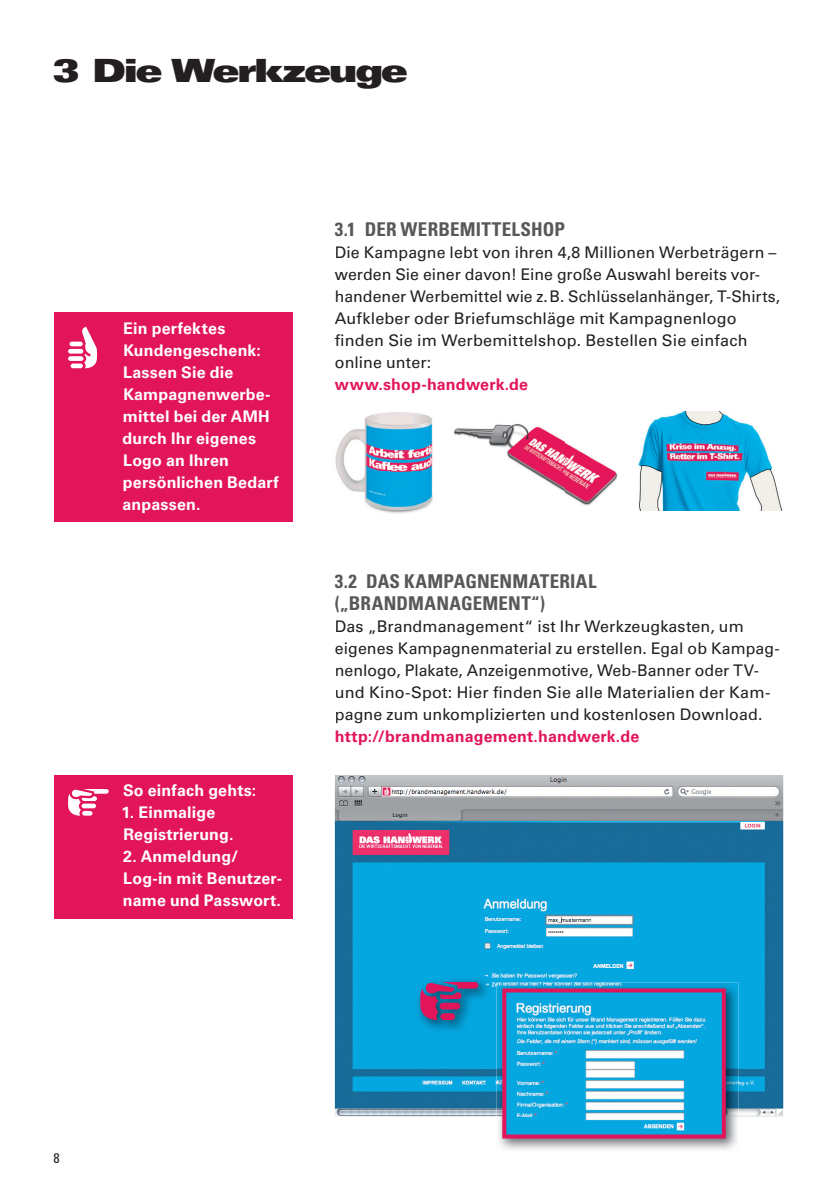
<style>
.page{position:relative;width:840px;height:1191px;background:#fff}
.page>*{position:absolute;margin:0;border:0;box-sizing:border-box;transform-origin:0 0}
.t1{font:32px "Univers LT Std X Black Ex";letter-spacing:-.08em;color:#231f20}
.t2{font:700 condensed 19px/22px "Univers LT Std";letter-spacing:.01em;color:#57585a}
.t3{font:16px/22px "Univers LT Std";letter-spacing:.005em;color:#231f20}
.t4{font:700 16px/22px "Univers LT Std";letter-spacing:.01em;color:#fff}
.t5{font:700 16px "Univers LT Std";letter-spacing:.01em;color:#e3155a}
.t6{font:condensed 14px "Univers LT Std";color:#231f20}
</style>
<div class="page">
<div style="left:54px;top:775px;width:238px;height:143px;background:#e3155a"></div>
<svg style="left:68px;top:789px;width:41px;height:26px"></svg>
<img style="left:335px;top:412px;width:98px;height:102px">
<img style="left:454px;top:424px;width:164px;height:82px">
<img style="left:638px;top:411px;width:144px;height:100px">
<img style="left:334px;top:775px;width:448px;height:341px">
<img style="left:496px;top:982px;width:242px;height:168px">
<img style="left:507px;top:993px;width:213px;height:140px">
<div style="left:502px;top:988px;width:223px;height:150px;border:4px solid #e3155a"></div>
<img style="left:414px;top:976px;width:76px;height:56px">
<svg style="left:420px;top:982px;width:58px;height:38px;background:#6c5089"></svg>
<div style="left:54px;top:313px;width:238px;height:209px;background:#e3155a"></div>
<svg style="left:68px;top:327px;width:29px;height:41px"></svg>
<h1 class="t1" style="left:52px;top:57px;width:356px">3 Die Werkzeuge</h1>
<p class="t4" style="left:122px;top:318px;width:158px">Ein perfektes<br>Kunden geschenk:<br>Lassen Sie die<br>Kampagnen werbe&shy;mittel bei der AMH durch Ihr eigenes<br>Logo an Ihren persönlichen Bedarf anpassen.</p>
<p class="t4" style="left:123px;top:780px;width:135px">So einfach gehts:</p>
<p class="t4" style="left:121px;top:802px;width:113px">1. Einmalige<br>Registrierung.</p>
<p class="t4" style="left:123px;top:846px;width:161px">2. Anmeldung/<br>Log-in mit Benutzer&shy;name und Passwort.</p>
<p class="t2" style="left:334px;top:219px;width:231px">3.1 DER WERBEMITTELSHOP</p>
<p class="t3" style="left:334px;top:242px;width:446px">Die Kampagne lebt von ihren 4,8 Millionen Werbeträgern – werden Sie einer davon! Eine große Auswahl bereits vor&shy;handener Werbemittel wie z. B. Schlüsselanhänger, T-Shirts, Aufkleber oder Briefumschläge mit Kampagnenlogo finden Sie im Werbemittelshop. Bestellen Sie einfach online unter:</p>
<p class="t5" style="left:334px;top:378px;width:195px">www.shop-handwerk.de</p>
<p class="t2" style="left:334px;top:571px;width:263px">3.2 DAS KAMPAGNENMATERIAL („BRANDMANAGEMENT“)</p>
<p class="t3" style="left:334px;top:616px;width:446px">Das „Brandmanagement“ ist Ihr Werkzeug kasten, um eigenes Kampagnenmaterial zu erstellen. Egal ob Kampag&shy;nenlogo, Plakate, Anzeigenmotive, Web-Banner oder TV&shy;und Kino-Spot: Hier finden Sie alle Materialien der Kam&shy;pagne zum unkomplizierten und kostenlosen Download.</p>
<p class="t5" style="left:334px;top:730px;width:306px">http://brandmanagement.handwerk.de</p>
<p class="t6" style="left:53px;top:1151px;width:8px">8</p>
</div>
